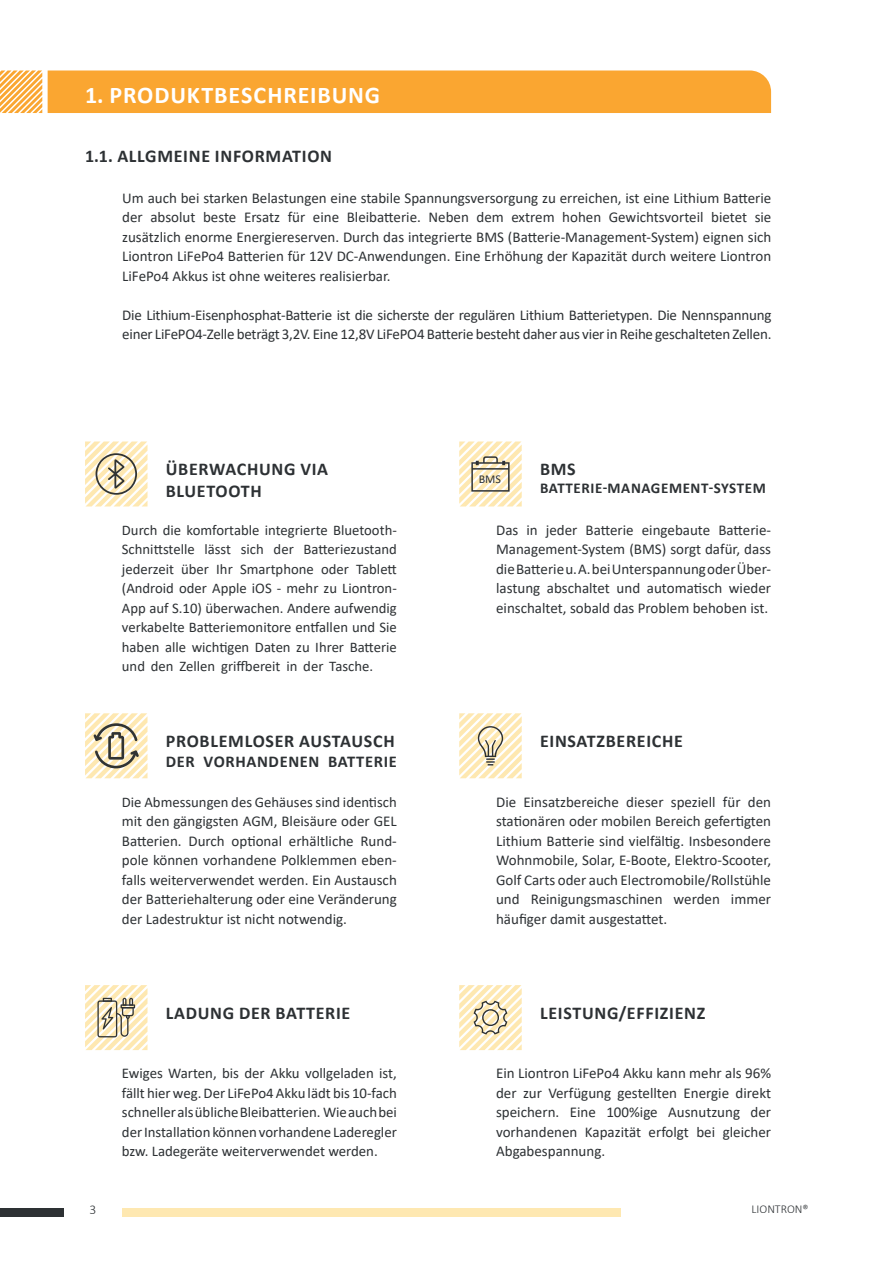
<style>
.page{position:relative;width:893px;height:1263px;background:#fff}
.page>*{position:absolute;margin:0;border:0;box-sizing:border-box;transform-origin:0 0}
.t1{font:700 24px "Calibri";letter-spacing:.035em;color:#fff}
.Subhead_Title_-_Alig{font:700 18px/21.6px "Calibri";letter-spacing:.04em;color:#2d3134}
.Subhead_Title_-_Alig-2{font:700 16.5px "Calibri";letter-spacing:.04em;color:#2d3134}
.Body_Text_-_Regular{font:15px/19.5px "Calibri";letter-spacing:-.01em;color:#2d3134;text-align:justify}
.Subhead_Title_-_Alig-3{font:700 15px "Calibri";letter-spacing:.04em;color:#2d3134}
.Body_Text_-_Regular-2{font:14.85px/19.5px "Calibri";color:#2d3134;text-align:justify}
.Body_Text_-_Regular-3{font:14.7px/19.5px "Calibri";color:#2d3134;text-align:justify}
.t2{font:300 13.5px "Calibri";color:#2d3134}
.t3{font:300 12px "Calibri";color:#2d3134}
.Body_Text_-_Regular-4{font:12px "Calibri";color:#2d3134}
.s1{color:#fff}
</style>
<div class="page">
<div style="left:122px;top:1208px;width:499px;height:8px;background:#fee8b1"></div>
<div style="left:0;top:1208px;width:64px;height:8px;background:#2d3134"></div>
<div style="left:48px;top:70px;width:723px;height:43px;background:#faa631"></div>
<svg style="left:0;top:70px;width:42px;height:43px;background:#fbc479"></svg>
<svg style="left:85px;top:441px;width:63px;height:65px"></svg>
<svg style="left:459px;top:441px;width:63px;height:65px"></svg>
<svg style="left:85px;top:985px;width:63px;height:65px"></svg>
<svg style="left:459px;top:713px;width:63px;height:65px"></svg>
<svg style="left:459px;top:985px;width:63px;height:65px"></svg>
<svg style="left:85px;top:713px;width:63px;height:65px"></svg>
<p class="t1" style="left:85px;top:78px;width:297px">1. PRODUKTBESCHREIBUNG</p>
<p class="Subhead_Title_-_Alig" style="left:85px;top:145px;width:248px">1.1. ALLGMEINE INFORMATION</p>
<p class="Body_Text_-_Regular" style="left:122px;top:187px;width:651px">Um auch bei starken Belastungen eine stabile Spannungsversorgung zu erreichen, ist eine Lithium Batterie der absolut beste Ersatz für eine Bleibatterie. Neben dem extrem hohen Gewichtsvorteil bietet sie zusätzlich enorme Energiereserven. Durch das integrierte BMS (Batterie-Management-System) eignen sich Liontron LiFePo4 Batterien für 12V DC-Anwendungen. Eine Erhöhung der Kapazität durch weitere Liontron LiFePo4 Akkus ist ohne weiteres realisierbar.</p>
<p class="Body_Text_-_Regular" style="left:122px;top:304px;width:651px">Die Lithium-Eisenphosphat-Batterie ist die sicherste der regulären Lithium Batterietypen. Die Nennspannung einer LiFePO4-Zelle beträgt 3,2V. Eine 12,8V LiFePO4 Batterie besteht daher aus vier in Reihe geschalteten Zellen.</p>
<p class="Subhead_Title_-_Alig" style="left:166px;top:458px;width:164px">ÜBERWACHUNG VIA<br>BLUETOOTH</p>
<p class="Body_Text_-_Regular-3" style="left:122px;top:520px;width:276px">Durch die komfortable integrierte Bluetooth-Schnittstelle lässt sich der Batteriezustand jederzeit über Ihr Smartphone oder Tablett (Android oder Apple iOS - mehr zu Liontron-App auf S.10) überwachen. Andere aufwendig verkabelte Batteriemonitore entfallen und Sie haben alle wichtigen Daten zu Ihrer Batterie und den Zellen griffbereit in der Tasche.</p>
<p class="Subhead_Title_-_Alig" style="left:166px;top:730px;width:230px">PROBLEMLOSER AUSTAUSCH</p>
<p class="Subhead_Title_-_Alig-2" style="left:166px;top:750px;width:233px">DER VORHANDENEN BATTERIE</p>
<p class="Body_Text_-_Regular-3" style="left:122px;top:792px;width:276px">Die Abmessungen des Gehäuses sind identisch</p>
<p class="Body_Text_-_Regular" style="left:122px;top:811px;width:276px">mit den gängigsten AGM, Bleisäure oder GEL Batterien. Durch optional erhältliche Rund&shy;pole können vorhandene Polklemmen eben&shy;falls weiterverwendet werden. Ein Austausch der Batteriehalterung oder eine Veränderung der Ladestruktur ist nicht notwendig.</p>
<p class="Subhead_Title_-_Alig" style="left:166px;top:1002px;width:186px">LADUNG DER BATTERIE</p>
<p class="Body_Text_-_Regular-2" style="left:122px;top:1063px;width:276px">Ewiges Warten, bis der Akku vollgeladen ist, fällt hier weg.Der LiFePo4 Akku lädt bis 10-fach schnelleralsüblicheBleibatterien. Wieauchbei derInstallationkönnenvorhandene Laderegler bzw. Ladegeräte weiterverwendet werden.</p>
<p class="Body_Text_-_Regular-4" style="left:479px;top:470px;width:24px">BMS</p>
<p class="Subhead_Title_-_Alig" style="left:540px;top:458px;width:37px">BMS</p>
<p class="Subhead_Title_-_Alig-3" style="left:540px;top:478px;width:227px">BATTERIE-MANAGEMENT-SYSTEM</p>
<p class="Body_Text_-_Regular" style="left:496px;top:520px;width:276px">Das in jeder Batterie eingebaute Batterie-Management-System (BMS) sorgt dafür, dass dieBatterieu.A.beiUnterspannungoderÜber&shy;lastung abschaltet und automatisch wieder einschaltet, sobald das Problem behoben ist.</p>
<p class="Subhead_Title_-_Alig" style="left:540px;top:730px;width:144px">EINSATZBEREICHE</p>
<p class="Body_Text_-_Regular" style="left:496px;top:791px;width:276px">Die Einsatzbereiche dieser speziell für den stationären oder mobilen Bereich gefertigten Lithium Batterie sind vielfältig. Insbesondere Wohnmobile, Solar, E-Boote, Elektro-Scooter, Golf Carts oder auch Electromobile/Rollstühle und Reinigungsmaschinen werden immer häufiger damit ausgestattet.</p>
<p class="Subhead_Title_-_Alig" style="left:540px;top:1002px;width:167px">LEISTUNG/EFFIZIENZ</p>
<p class="Body_Text_-_Regular" style="left:496px;top:1063px;width:276px">Ein Liontron LiFePo4 Akku kann mehr als 96% der zur Verfügung gestellten Energie direkt speichern. Eine 100%ige Ausnutzung der vorhandenen Kapazität erfolgt bei gleicher Abgabespannung.</p>
<p class="t2" style="left:89px;top:1201px;width:8px">3</p>
<p class="t3" style="left:751px;top:1201px;width:64px">LIONTRON®<span class="s1">L</span></p>
</div>
